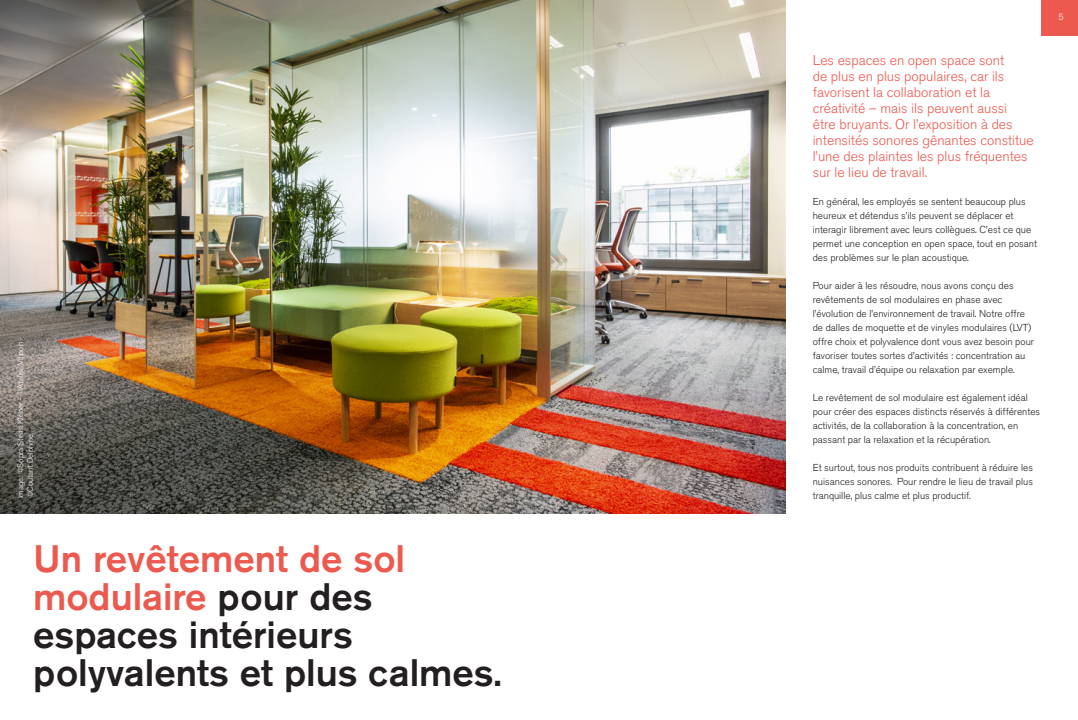
<style>
.page{position:relative;width:1078px;height:720px;background:#fff}
.page>*{position:absolute;margin:0;border:0;box-sizing:border-box;transform-origin:0 0}
.t1{font:500 38px/38px "Akzidenz Grotesk Pro";color:#231f20}
.t2{font:300 14px/16px "Akzidenz Grotesk Pro";color:#eb594f}
.t3{font:300 10px/14px "Akzidenz Grotesk Pro";color:#231f20}
.t4{font:300 9px "Akzidenz Grotesk Pro";color:#fff}
.t5{font:300 8px/9.6px "Akzidenz Grotesk Pro";color:#fff}
.s1{color:#eb594f}
</style>
<div class="page">
<img style="left:0;top:0;width:785px;height:513px">
<div style="left:1041px;top:0;width:36px;height:36px;background:#eb594f"></div>
<p class="t5" style="left:16px;top:498px;width:162px;rotate:-90deg">Image: ©Sopra Steria Kleber - ©Atelier Vitipon - ©Coutant Delphine</p>
<h1 class="t1" style="left:33px;top:539px;width:470px"><span class="s1">Un revêtement de sol modulaire</span> pour des espaces intérieurs polyvalents et plus calmes.</h1>
<p class="t2" style="left:812px;top:52px;width:222px">Les espaces en open space sont<br>de plus en plus populaires, car ils favorisent la collaboration et la créativité – mais ils peuvent aussi<br>être bruyants. Or l’exposition à des intensités sonores gênantes constitue l’une des plaintes les plus fréquentes sur le lieu de travail.</p>
<p class="t3" style="left:812px;top:195px;width:226px">En général, les employés se sentent beaucoup plus heureux et détendus s’ils peuvent se déplacer et interagir librement avec leurs collègues. C’est ce que permet une conception en open space, tout en posant des problèmes sur le plan acoustique.</p>
<p class="t3" style="left:812px;top:279px;width:223px">Pour aider à les résoudre, nous avons conçu des revêtements de sol modulaires en phase avec l’évolution de l’environnement de travail. Notre offre de dalles de moquette et de vinyles modulaires (LVT) offre choix et polyvalence dont vous avez besoin pour favoriser toutes sortes d’activités : concentration au calme, travail d’équipe ou relaxation par exemple.</p>
<p class="t3" style="left:812px;top:391px;width:229px">Le revêtement de sol modulaire est également idéal pour créer des espaces distincts réservés à différentes activités, de la collaboration à la concentration, en passant par la relaxation et la récupération.</p>
<p class="t3" style="left:812px;top:461px;width:222px;text-align:justify">Et surtout, tous nos produits contribuent à réduire les nuisances sonores. Pour rendre le lieu de travail plus tranquille, plus calme et plus productif.</p>
<p class="t4" style="left:1058px;top:11px;width:7px">5</p>
</div>
